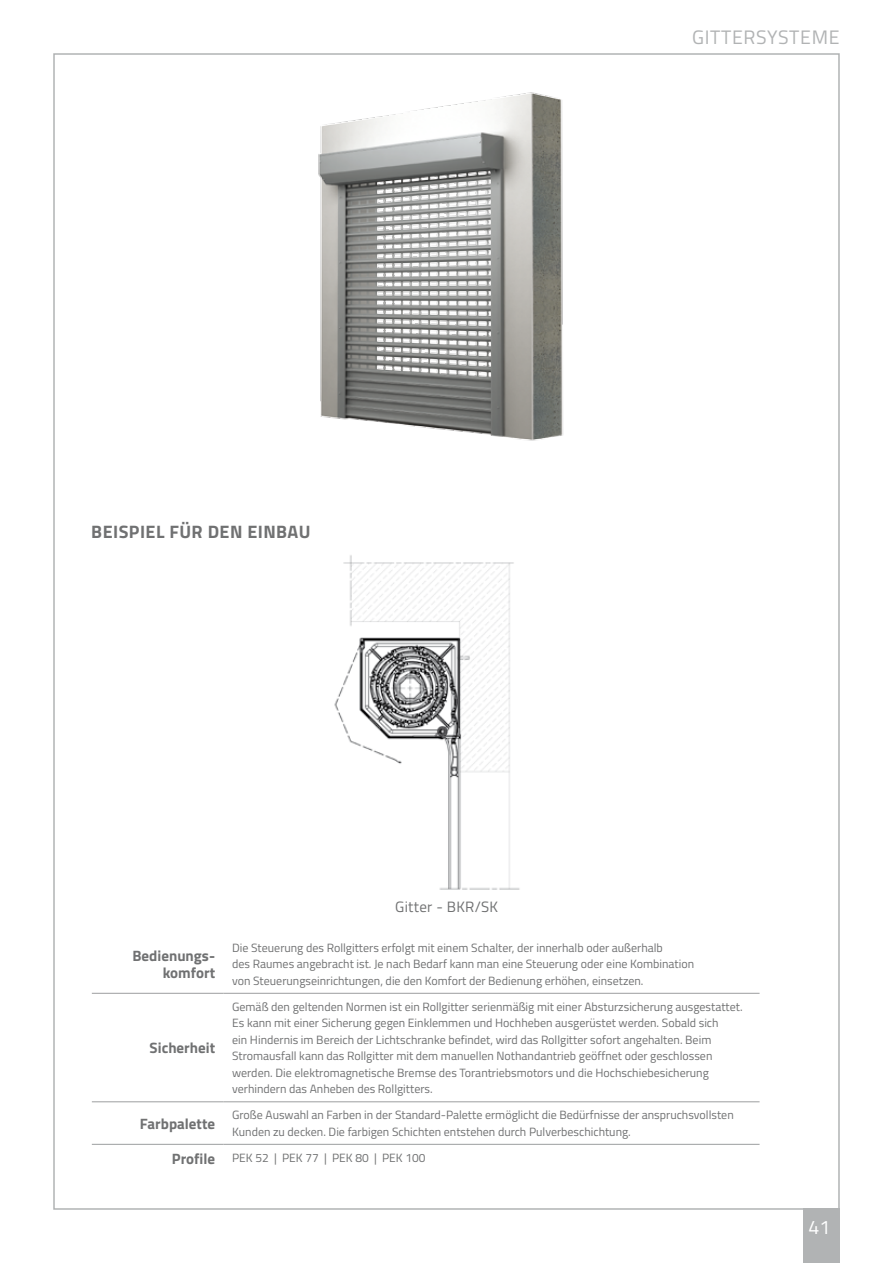
<style>
.page{position:relative;width:893px;height:1263px;background:#fff}
.page>*{position:absolute;margin:0;border:0;box-sizing:border-box;transform-origin:0 0}
.t1{font:19.5px "Titillium";letter-spacing:.035em;color:#b1b3b4}
.t2{font:19.5px "Titillium";color:#fff}
.t3{font:700 18px "Titillium";letter-spacing:.025em;color:#707172}
.t4{font:700 15px/16.5px "Titillium";color:#707172;text-align:right}
.t5{font:15px "Titillium";letter-spacing:.02em;color:#707172}
.t6{font:12px/16.5px "Titillium";color:#707172}
.s1{font-weight:700;font-size:15px}
</style>
<div class="page">
<div style="left:803px;top:1209px;width:37px;height:54px;background:#b1b3b4"></div>
<img style="left:334px;top:555px;width:186px;height:335px">
<hr style="left:92px;top:993px;width:132px;height:1px;background:#9c9e9f">
<hr style="left:224px;top:993px;width:536px;height:1px;background:#9c9e9f">
<hr style="left:92px;top:1101px;width:132px;height:1px;background:#9c9e9f">
<hr style="left:224px;top:1101px;width:536px;height:1px;background:#9c9e9f">
<hr style="left:92px;top:1144px;width:132px;height:1px;background:#9c9e9f">
<hr style="left:224px;top:1144px;width:536px;height:1px;background:#9c9e9f">
<img style="left:318px;top:92px;width:245px;height:349px">
<h2 class="t3" style="left:91px;top:518px;width:221px">BEISPIEL FÜR DEN EINBAU</h2>
<p class="t5" style="left:395px;top:895px;width:105px">Gitter - BKR/SK</p>
<h1 class="t1" style="left:692px;top:23px;width:149px">GITTERSYSTEME</h1>
<p class="t4" style="left:133px;top:947px;width:84px">Bedienungs&shy;komfort</p>
<p class="t6" style="left:232px;top:939px;width:463px">Die Steuerung des Rollgitters erfolgt mit einem Schalter, der innerhalb oder außerhalb<br>des Raumes angebracht ist. Je nach Bedarf kann man eine Steuerung oder eine Kombination von Steuerungseinrichtungen, die den Komfort der Bedienung erhöhen, einsetzen.</p>
<p class="t4" style="left:150px;top:1039px;width:67px">Sicherheit</p>
<p class="t6" style="left:232px;top:998px;width:512px">Gemäß den geltenden Normen ist ein Rollgitter serienmäßig mit einer Absturzsicherung ausgestattet.<br>Es kann mit einer Sicherung gegen Einklemmen und Hochheben ausgerüstet werden. Sobald sich<br>ein Hindernis im Bereich der Lichtschranke befindet, wird das Rollgitter sofort angehalten. Beim Stromausfall kann das Rollgitter mit dem manuellen Nothandantrieb geöffnet oder geschlossen werden. Die elektromagnetische Bremse des Torantriebsmotors und die Hochschiebesicherung verhindern das Anheben des Rollgitters.</p>
<p class="t4" style="left:140px;top:1114px;width:77px">Farbpalette</p>
<p class="t6" style="left:232px;top:1106px;width:503px">Große Auswahl an Farben in der Standard-Palette ermöglicht die Bedürfnisse der anspruchsvollsten<br>Kunden zu decken. Die farbigen Schichten entstehen durch Pulverbeschichtung.</p>
<p class="t6" style="left:172px;top:1149px;width:255px"><span class="s1">Profile</span> PEK 52 | PEK 77 | PEK 80 | PEK 100</p>
<h1 class="t2" style="left:808px;top:1213px;width:23px">41</h1>
</div>
